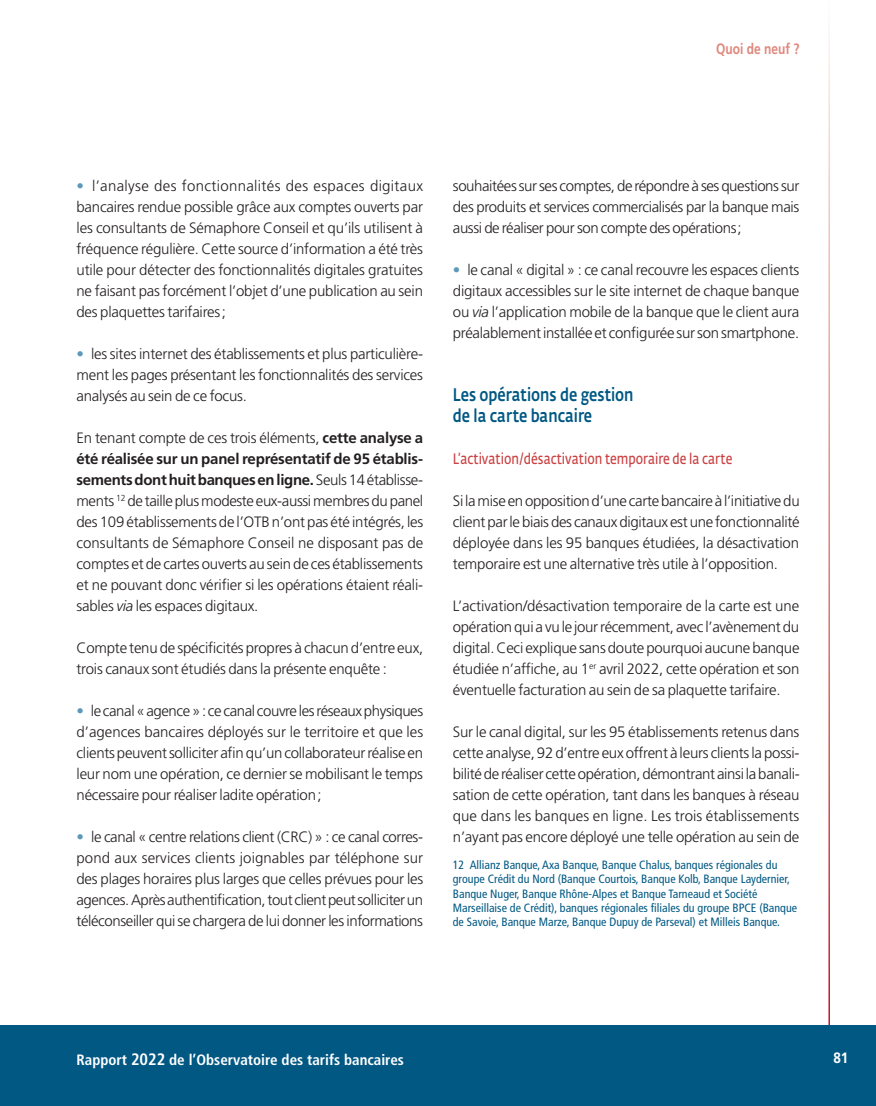
<style>
.page{position:relative;width:876px;height:1106px;background:#fff}
.page>*{position:absolute;margin:0;border:0;box-sizing:border-box;transform-origin:0 0}
.t1{font:500 18px/21px "Fedra Sans Alt Std";color:#005883;scale:.8 1}
.t2{font:300 15px/21px "Frutiger LT Std";letter-spacing:-.015em;color:#231f20;text-align:justify}
.t3{font:700 condensed 15px "Frutiger LT Std";color:#fff}
.t4{font:600 15px "Fedra Sans Alt Std";color:#cb4041;scale:.8 1}
.t5{font:700 15px "Frutiger LT Std";color:#df887c;scale:.8 1}
.t6{font:700 15px "Frutiger LT Std";color:#fff;scale:.9 1}
.t7{font:condensed 12px/14.4px "Frutiger LT Std";color:#005883}
.s1{color:#5b98ba}
.s2{font-weight:700}
.s3{font-style:italic}
.s4{font-size:16.5px}
</style>
<div class="page">
<div style="left:0;top:1025px;width:876px;height:81px;background:#005883"></div>
<p class="t5" style="left:716px;top:40px;width:106px">Quoi de neuf ?</p>
<p class="t2" style="left:77px;top:176px;width:348px"><span class="s1">•</span> l’analyse des fonctionnalités des espaces digitaux bancaires rendue possible grâce aux comptes ouverts par les consultants de Sémaphore Conseil et qu’ils utilisent à fréquence régulière. Cette source d’information a été très utile pour détecter des fonctionnalités digitales gratuites ne faisant pas forcément l’objet d’une publication au sein des plaquettes tarifaires;</p>
<p class="t2" style="left:77px;top:344px;width:348px"><span class="s1">•</span> les sites internet des établissements et plus particulière&shy;ment les pages présentant les fonctionnalités des services analysés au sein de ce focus.</p>
<p class="t2" style="left:77px;top:428px;width:348px">En tenant compte de ces trois éléments, <span class="s2">cette analyse a été réalisée sur un panel représentatif de 95 établis&shy;sements dont huit banques en ligne.</span> Seuls 14 établisse&shy;ments <sup>12</sup> de taille plus modeste eux-aussi membres du panel des 109 établissements de l’OTB n’ont pas été intégrés, les consultants de Sémaphore Conseil ne disposant pas de comptes et de cartes ouverts au sein de ces établissements et ne pouvant donc vérifier si les opérations étaient réali&shy;sables <span class="s3">via</span> les espaces digitaux.</p>
<p class="t2" style="left:77px;top:638px;width:348px">Compte tenu de spécificités propres à chacun d’entre eux, trois canaux sont étudiés dans la présente enquête :</p>
<p class="t2" style="left:77px;top:701px;width:348px"><span class="s1">•</span> le canal « agence » : ce canal couvre les réseaux physiques d’agences bancaires déployés sur le territoire et que les clients peuvent solliciter afin qu’un collaborateur réalise en leur nom une opération, ce dernier se mobilisant le temps nécessaire pour réaliser ladite opération;</p>
<p class="t2" style="left:77px;top:827px;width:348px"><span class="s1">•</span> le canal « centre relations client (CRC) » : ce canal corres&shy;pond aux services clients joignables par téléphone sur des plages horaires plus larges que celles prévues pour les agences. Après authentification, tout client peut solliciter un téléconseiller qui se chargera de lui donner les informations</p>
<p class="t2" style="left:453px;top:176px;width:348px">souhaitées sur ses comptes, de répondre à ses questions sur des produits et services commercialisés par la banque mais aussi de réaliser pour son compte des opérations;</p>
<p class="t2" style="left:453px;top:260px;width:348px"><span class="s1">•</span> le canal « digital » : ce canal recouvre les espaces clients digitaux accessibles sur le site internet de chaque banque ou <span class="s3">via</span> l’application mobile de la banque que le client aura préalablement installée et configurée sur son smartphone.</p>
<p class="t1" style="left:453px;top:384px;width:227px">Les opérations de gestion de la carte bancaire</p>
<p class="t4" style="left:453px;top:450px;width:351px">L’activation/désactivation temporaire de la carte</p>
<p class="t2" style="left:453px;top:491px;width:348px">Si la mise en opposition d’une carte bancaire à l’initiative du client par le biais des canaux digitaux est une fonctionnalité déployée dans les 95 banques étudiées, la désactivation temporaire est une alternative très utile à l’opposition.</p>
<p class="t2" style="left:453px;top:596px;width:348px">L’activation/désactivation temporaire de la carte est une opération qui a vu le jour récemment, avec l’avènement du digital. Ceci explique sans doute pourquoi aucune banque étudiée n’affiche, au 1<sup>er</sup> avril 2022, cette opération et son éventuelle facturation au sein de sa plaquette tarifaire.</p>
<p class="t2" style="left:453px;top:722px;width:348px">Sur le canal digital, sur les 95 établissements retenus dans cette analyse, 92 d’entre eux offrent à leurs clients la possi&shy;bilité de réaliser cette opération, démontrant ainsi la banali&shy;sation de cette opération, tant dans les banques à réseau que dans les banques en ligne. Les trois établissements n’ayant pas encore déployé une telle opération au sein de</p>
<p class="t7" style="left:453px;top:857px;width:346px">12 Allianz Banque, Axa Banque, Banque Chalus, banques régionales du groupe Crédit du Nord (Banque Courtois, Banque Kolb, Banque Laydernier, Banque Nuger, Banque Rhône-Alpes et Banque Tarneaud et Société Marseillaise de Crédit), banques régionales filiales du groupe BPCE (Banque de Savoie, Banque Marze, Banque Dupuy de Parseval) et Milleis Banque.</p>
<p class="t3" style="left:77px;top:1050px;width:329px">Rapport <span class="s4">2022</span> de l’Observatoire des tarifs bancaires</p>
<p class="t6" style="left:833px;top:1049px;width:18px">81</p>
</div>
